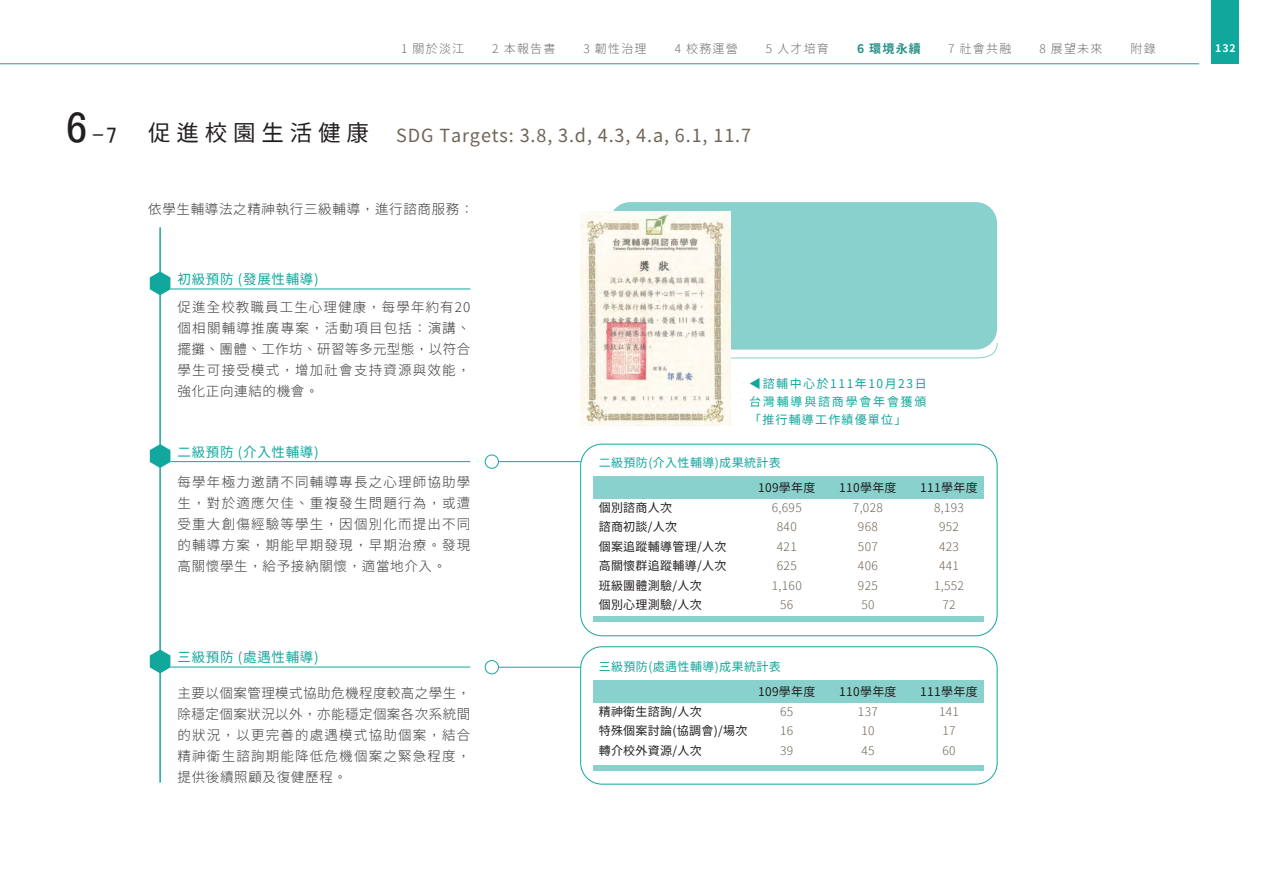
<style>
.page{position:relative;width:1263px;height:893px;background:#fff}
.page>*{position:absolute;margin:0;border:0;box-sizing:border-box;transform-origin:0 0}
.t1{font:22.5px "MS P Gothic";color:#231f20}
.t2{font:18px "Taipei Sans TC Beta";letter-spacing:.05em;color:#716557}
.t3{font:300 13.5px/21px "Taipei Sans TC Beta";letter-spacing:.09em;color:#3e3e3f;text-align:justify}
.t4{font:13.5px "Taipei Sans TC Beta";letter-spacing:.05em;color:#12a79d}
.t5{font:300 13.5px "Taipei Sans TC Beta";letter-spacing:.05em;color:#3e3e3f}
.t6{font:12px/19.5px "Taipei Sans TC Beta";letter-spacing:.025em;color:#231f20}
.t7{font:300 12px/19.5px "Taipei Sans TC Beta";letter-spacing:.025em;color:#716557;text-align:center}
.t8{font:12px/18px "Taipei Sans TC Beta";letter-spacing:.1em;color:#12a79d;text-align:justify}
.t9{font:300 12px "Taipei Sans TC Beta";letter-spacing:.1em;color:#6c6d70}
.t10{font:12px "Taipei Sans TC Beta";letter-spacing:.035em;color:#12a79d}
.t11{font:700 12px "Taipei Sans TC Beta";color:#299085}
.t12{font:700 10.5px "Taipei Sans TC Beta";color:#fff}
.s1{font-size:45px}
.s2{font-size:22.5px;color:#231f20}
</style>
<div class="page">
<div style="left:609px;top:202px;width:388px;height:148px;background:#88d1cd;border-radius:21px"></div>
<svg style="left:730px;top:343px;width:267px;height:15px"></svg>
<div style="left:594px;top:476px;width:390px;height:22px;background:#88d1cd"></div>
<hr style="left:0;top:63px;width:1199px;height:1px;background:#12a79d">
<div style="left:1212px;top:0;width:27px;height:64px;background:#12a79d"></div>
<hr style="left:170px;top:289px;width:300px;height:1px;background:#12a79d">
<hr style="left:159px;top:227px;width:2px;height:556px;background:#12a79d">
<hr style="left:170px;top:461px;width:300px;height:1px;background:#12a79d">
<hr style="left:170px;top:667px;width:300px;height:1px;background:#12a79d">
<img style="left:581px;top:212px;width:149px;height:213px">
<svg style="left:150px;top:271px;width:20px;height:24px"></svg>
<svg style="left:150px;top:444px;width:20px;height:24px"></svg>
<svg style="left:150px;top:649px;width:20px;height:24px"></svg>
<div style="left:594px;top:617px;width:390px;height:5px;background:#88d1cd"></div>
<div style="left:594px;top:681px;width:390px;height:22px;background:#88d1cd"></div>
<div style="left:594px;top:766px;width:390px;height:5px;background:#88d1cd"></div>
<div style="left:485px;top:660px;width:14px;height:14px;border:1px solid #12a79d;border-radius:50%"></div>
<hr style="left:498px;top:667px;width:83px;height:1px;background:#12a79d">
<div style="left:485px;top:455px;width:14px;height:14px;border:1px solid #12a79d;border-radius:50%"></div>
<hr style="left:498px;top:461px;width:83px;height:1px;background:#12a79d">
<div style="left:580px;top:444px;width:417px;height:192px;border:1px solid #12a79d;border-radius:21px"></div>
<div style="left:580px;top:646px;width:417px;height:138px;border:1px solid #12a79d;border-radius:21px"></div>
<p class="t9" style="left:401px;top:42px;width:65px">1 關於淡江</p>
<p class="t9" style="left:492px;top:42px;width:65px">2 本報告書</p>
<p class="t9" style="left:583px;top:42px;width:65px">3 韌性治理</p>
<p class="t9" style="left:675px;top:42px;width:65px">4 校務運營</p>
<p class="t9" style="left:766px;top:42px;width:65px">5 人才培育</p>
<p class="t11" style="left:857px;top:42px;width:65px">6 環境永續</p>
<p class="t9" style="left:948px;top:42px;width:65px">7 社會共融</p>
<p class="t9" style="left:1039px;top:42px;width:65px">8 展望未來</p>
<p class="t9" style="left:1130px;top:42px;width:27px">附錄</p>
<p class="t12" style="left:1215px;top:42px;width:22px">132</p>
<h1 class="t1" style="left:65px;top:124px;width:53px"><span class="s1">6</span>-7</h1>
<h2 class="t2" style="left:148px;top:125px;width:604px"><span class="s2">促進校園生活健康</span> SDG Targets: 3.8, 3.d, 4.3, 4.a, 6.1, 11.7</h2>
<p class="t5" style="left:148px;top:201px;width:327px">依學生輔導法之精神執行三級輔導，進行諮商服務：</p>
<p class="t4" style="left:178px;top:271px;width:143px">初級預防 (發展性輔導)</p>
<p class="t3" style="left:178px;top:297px;width:294px">促進全校教職員工生心理健康，每學年約有20個相關輔導推廣專案，活動項目包括：演講、擺攤、團體、工作坊、研習等多元型態，以符合學生可接受模式，增加社會支持資源與效能，強化正向連結的機會。</p>
<p class="t4" style="left:178px;top:444px;width:143px">二級預防 (介入性輔導)</p>
<p class="t3" style="left:178px;top:471px;width:294px">每學年極力邀請不同輔導專長之心理師協助學生，對於適應欠佳、重複發生問題行為，或遭受重大創傷經驗等學生，因個別化而提出不同的輔導方案，期能早期發現，早期治療。發現高關懷學生，給予接納關懷，適當地介入。</p>
<p class="t4" style="left:178px;top:649px;width:143px">三級預防 (處遇性輔導)</p>
<p class="t3" style="left:178px;top:682px;width:294px">主要以個案管理模式協助危機程度較高之學生，除穩定個案狀況以外，亦能穩定個案各次系統間的狀況，以更完善的處遇模式協助個案，結合精神衛生諮詢期能降低危機個案之緊急程度，提供後續照顧及復健歷程。</p>
<p class="t8" style="left:749px;top:375px;width:179px">◀諮輔中心於111年10月23日台灣輔導與諮商學會年會獲頒「推行輔導工作績優單位」</p>
<p class="t10" style="left:599px;top:455px;width:184px">二級預防(介入性輔導)成果統計表</p>
<p class="t6" style="left:599px;top:498px;width:129px">個別諮商人次<br>諮商初談/人次<br>個案追蹤輔導管理/人次高關懷群追蹤輔導/人次班級團體測驗/人次<br>個別心理測驗/人次</p>
<p class="t6" style="left:758px;top:478px;width:59px">109學年度</p>
<p class="t7" style="left:772px;top:498px;width:31px">6,695<br>840<br>421<br>625<br>1,160<br>56</p>
<p class="t10" style="left:599px;top:660px;width:184px">三級預防(處遇性輔導)成果統計表</p>
<p class="t6" style="left:599px;top:702px;width:150px">精神衛生諮詢/人次<br>特殊個案討論(協調會)/場次轉介校外資源/人次</p>
<p class="t6" style="left:758px;top:682px;width:59px">109學年度</p>
<p class="t7" style="left:780px;top:702px;width:15px;text-align:justify">65<br>16<br>39</p>
<p class="t6" style="left:839px;top:478px;width:59px">110學年度</p>
<p class="t7" style="left:853px;top:498px;width:31px">7,028<br>968<br>507<br>406<br>925<br>50</p>
<p class="t6" style="left:839px;top:682px;width:59px">110學年度</p>
<p class="t7" style="left:858px;top:702px;width:21px;text-align:left">137<br>10<br>45</p>
<p class="t6" style="left:920px;top:478px;width:59px">111學年度</p>
<p class="t7" style="left:934px;top:498px;width:31px">8,193<br>952<br>423<br>441<br>1,552<br>72</p>
<p class="t6" style="left:920px;top:682px;width:59px">111學年度</p>
<p class="t7" style="left:939px;top:702px;width:21px;text-align:left">141<br>17<br>60</p>
</div>
